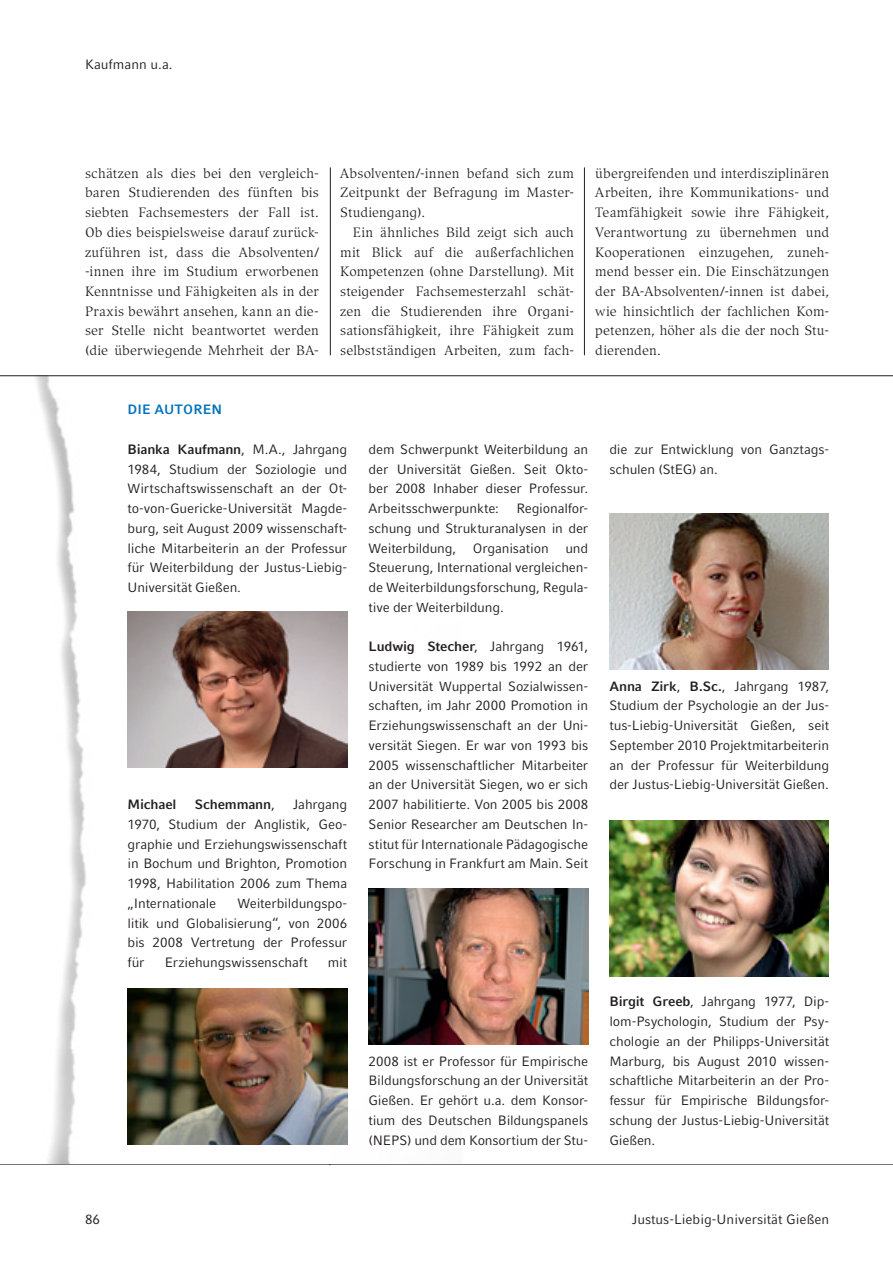
<style>
.page{position:relative;width:893px;height:1263px;background:#fff}
.page>*{position:absolute;margin:0;border:0;box-sizing:border-box;transform-origin:0 0}
.p___vita{font:13.5px/19.8px "Compatil Fact LT Pro";letter-spacing:-.01em;color:#231f20;text-align:justify}
.p{font:13.5px/19.8px "Compatil Exquisit LT Pro";letter-spacing:.005em;color:#231f20;text-align:justify}
.p___vita-2{font:700 13.5px "Compatil Fact LT Pro";letter-spacing:-.015em;color:#231f20}
.p___vita___die_auto{font:700 13.5px "Compatil Fact LT Pro";letter-spacing:.01em;color:#0072bc}
.s1{font-weight:700}
.s2{font-weight:400}
</style>
<div class="page">
<hr style="left:584px;top:167px;width:1px;height:188px;background:#231f20">
<hr style="left:330px;top:167px;width:1px;height:188px;background:#231f20">
<hr style="left:0;top:1164px;width:893px;height:1px;background:#231f20">
<img style="left:0;top:376px;width:893px;height:788px">
<hr style="left:0;top:375px;width:893px;height:1px;background:#231f20">
<img style="left:369px;top:888px;width:219px;height:156px">
<img style="left:128px;top:612px;width:219px;height:156px">
<img style="left:128px;top:988px;width:219px;height:156px">
<img style="left:610px;top:821px;width:219px;height:156px">
<img style="left:609px;top:513px;width:219px;height:156px">
<p class="p___vita" style="left:85px;top:55px;width:89px">Kaufmann u.a.</p>
<p class="p" style="left:85px;top:163px;width:235px">schätzen als dies bei den vergleich&shy;baren Studierenden des fünften bis siebten Fachsemesters der Fall ist.<br>Ob dies beispielsweise darauf zurück&shy;zuführen ist, dass die Absolventen/ -innen ihre im Studium erworbenen Kenntnisse und Fähigkeiten als in der Praxis bewährt ansehen, kann an die&shy;ser Stelle nicht beantwortet werden (die überwiegende Mehrheit der BA-</p>
<p class="p" style="left:340px;top:163px;width:235px">Absolventen/-innen befand sich zum Zeitpunkt der Befragung im Master-Studiengang).</p>
<p class="p" style="left:340px;top:222px;width:235px;text-indent:13px">Ein ähnliches Bild zeigt sich auch mit Blick auf die außerfachlichen Kompetenzen (ohne Darstellung). Mit steigender Fachsemesterzahl schät&shy;zen die Studierenden ihre Organi&shy;sationsfähigkeit, ihre Fähigkeit zum selbstständigen Arbeiten, zum fach-</p>
<p class="p" style="left:595px;top:163px;width:235px">übergreifenden und interdisziplinären Arbeiten, ihre Kommunikations- und Teamfähigkeit sowie ihre Fähigkeit, Verantwortung zu übernehmen und Kooperationen einzugehen, zuneh&shy;mend besser ein. Die Einschätzungen der BA-Absolventen/-innen ist dabei, wie hinsichtlich der fachlichen Kom&shy;petenzen, höher als die der noch Stu&shy;dierenden.</p>
<p class="p___vita___die_auto" style="left:128px;top:402px;width:96px">DIE AUTOREN</p>
<p class="p___vita" style="left:128px;top:439px;width:221px"><span class="s1">Bianka Kaufmann</span>, M.A., Jahrgang 1984, Studium der Soziologie und Wirtschaftswissenschaft an der Ot&shy;to-von-Guericke-Universität Magde&shy;burg, seit August 2009 wissenschaft&shy;liche Mitarbeiterin an der Professur für Weiterbildung der Justus-Liebig-Universität Gießen.</p>
<p class="p___vita-2" style="left:128px;top:796px;width:50px">Michael</p>
<p class="p___vita-2" style="left:195px;top:796px;width:82px">Schemmann<span class="s2">,</span></p>
<p class="p___vita" style="left:128px;top:795px;width:221px;text-indent:166px">Jahrgang 1970, Studium der Anglistik, Geo&shy;graphie und Erziehungswissenschaft in Bochum und Brighton, Promotion 1998, Habilitation 2006 zum Thema „Internationale</p>
<p class="p___vita" style="left:128px;top:893px;width:221px;text-indent:110px">Weiterbildungspo&shy;litik und Globalisierung“, von 2006 bis 2008 Vertretung der Professur für</p>
<p class="p___vita" style="left:165px;top:952px;width:144px">Erziehungswissenschaft</p>
<p class="p___vita" style="left:328px;top:952px;width:21px">mit</p>
<p class="p___vita" style="left:369px;top:439px;width:221px">dem Schwerpunkt Weiterbildung an der Universität Gießen. Seit Okto&shy;ber 2008 Inhaber dieser Professur.<br>Arbeitsschwerpunkte:</p>
<p class="p___vita" style="left:369px;top:499px;width:221px;text-indent:148px">Regionalfor&shy;schung und Strukturanalysen in der Weiterbildung, Organisation und Steuerung, International vergleichen&shy;de Weiterbildungsforschung, Regula&shy;tive der Weiterbildung.</p>
<p class="p___vita" style="left:369px;top:637px;width:221px"><span class="s1">Ludwig Stecher</span>, Jahrgang 1961, studierte von 1989 bis 1992 an der Universität Wuppertal Sozialwissen&shy;schaften, im Jahr 2000 Promotion in Erziehungswissenschaft an der Uni&shy;versität Siegen. Er war von 1993 bis 2005 wissenschaftlicher Mitarbeiter an der Universität Siegen, wo er sich 2007 habilitierte. Von 2005 bis 2008<br>Senior Researcher am Deutschen In&shy;stitut für Internationale Pädagogische Forschung in Frankfurt am Main. Seit</p>
<p class="p___vita" style="left:609px;top:439px;width:221px">die zur Entwicklung von Ganztags&shy;schulen (StEG) an.</p>
<p class="p___vita" style="left:609px;top:676px;width:221px"><span class="s1">Anna Zirk</span>, <span class="s1">B.Sc.</span>, Jahrgang 1987, Studium der Psychologie an der Jus&shy;tus-Liebig-Universität Gießen, seit September 2010 Projektmitarbeiterin an der Professur für Weiterbildung der Justus-Liebig-Universität Gießen.</p>
<p class="p___vita" style="left:369px;top:1051px;width:221px">2008 ist er Professor für Empirische Bildungsforschung an der Universität Gießen. Er gehört u.a. dem Konsor&shy;tium des Deutschen Bildungspanels (NEPS) und dem Konsortium der Stu-</p>
<p class="p___vita" style="left:609px;top:992px;width:221px"><span class="s1">Birgit Greeb</span>, Jahrgang 1977, Dip&shy;lom-Psychologin, Studium der Psy&shy;chologie an der Philipps-Universität Marburg, bis August 2010 wissen&shy;schaftliche Mitarbeiterin an der Pro&shy;fessur für Empirische Bildungsfor&shy;schung der Justus-Liebig-Universität Gießen.</p>
<p class="p___vita" style="left:85px;top:1209px;width:17px">86</p>
<p class="p___vita" style="left:632px;top:1209px;width:199px">Justus-Liebig-Universität Gießen</p>
</div>
